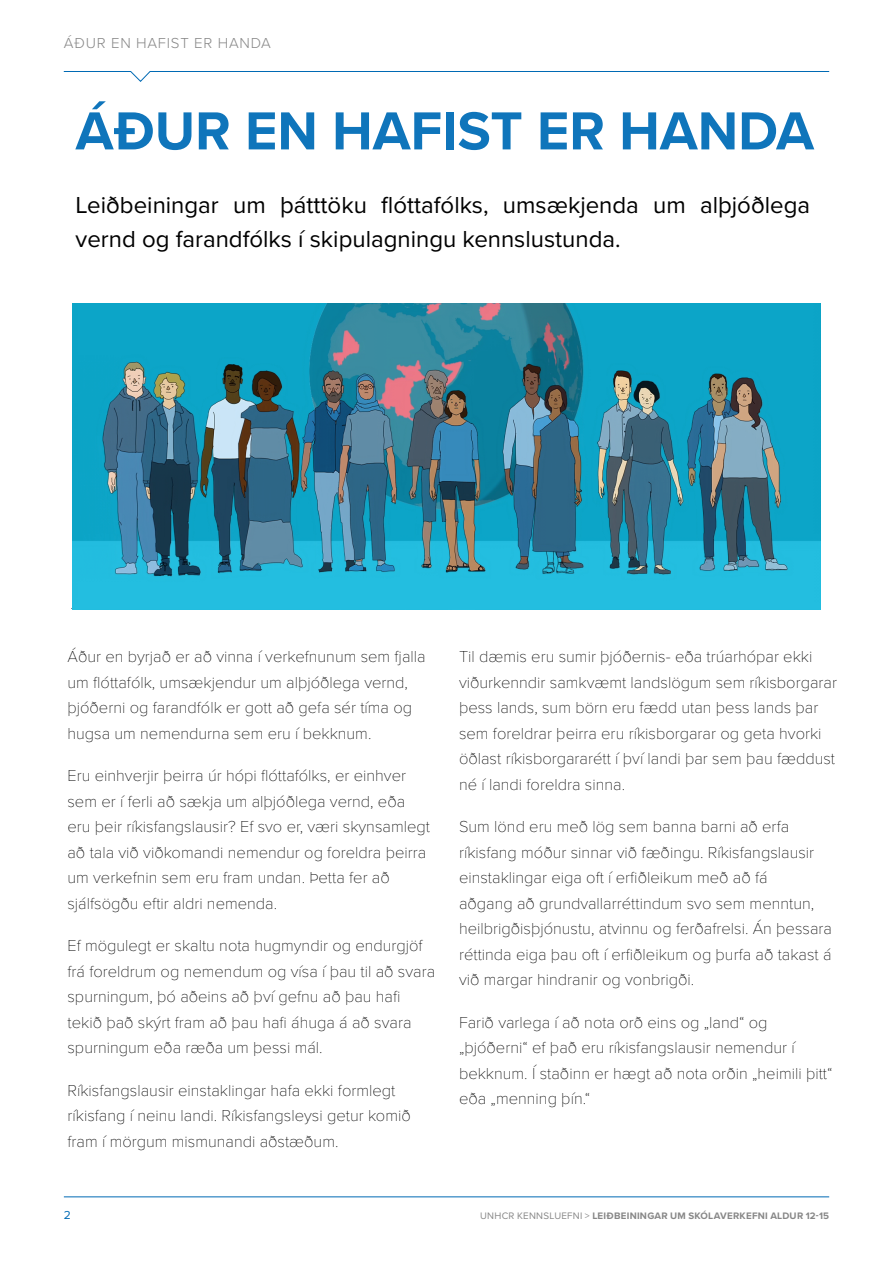
<style>
.page{position:relative;width:893px;height:1263px;background:#fff}
.page>*{position:absolute;margin:0;border:0;box-sizing:border-box;transform-origin:0 0}
.t1{font:700 55.5px "Proxima Nova";color:#0f75bb}
.t2{font:24px/34.5px "Proxima Nova";color:#000}
.t3{font:100 16.5px/25.5px "Proxima Nova T";color:#000}
.t4{font:300 15px "Proxima Nova";letter-spacing:.05em;color:#878787}
.t5{font:12px "Proxima Nova";color:#006ab4}
.t6{font:700 9.75px "Proxima Nova";letter-spacing:.025em;color:#878787}
.s1{font-weight:400}
</style>
<div class="page">
<img style="left:72px;top:303px;width:748px;height:307px">
<hr style="left:64px;top:1196px;width:765px;height:1px;background:#006ab4">
<svg style="left:63px;top:71px;width:767px;height:11px"></svg>
<p class="t4" style="left:64px;top:34px;width:209px">ÁÐUR EN HAFIST ER HANDA</p>
<h1 class="t1" style="left:76px;top:90px;width:740px">ÁÐUR EN HAFIST ER HANDA</h1>
<h2 class="t2" style="left:76px;top:188px;width:736px">Leiðbeiningar um þátttöku flóttafólks, umsækjenda um alþjóðlega vernd og farandfólks í skipulagningu kennslustunda.</h2>
<p class="t3" style="left:68px;top:643px;width:360px">Áður en byrjað er að vinna í verkefnunum sem fjalla um flóttafólk, umsækjendur um alþjóðlega vernd, þjóðerni og farandfólk er gott að gefa sér tíma og hugsa um nemendurna sem eru í bekknum.</p>
<p class="t3" style="left:68px;top:762px;width:364px">Eru einhverjir þeirra úr hópi flóttafólks, er einhver sem er í ferli að sækja um alþjóðlega vernd, eða eru þeir ríkisfangslausir? Ef svo er, væri skynsamlegt að tala við viðkomandi nemendur og foreldra þeirra um verkefnin sem eru fram undan. Þetta fer að sjálfsögðu eftir aldri nemenda.</p>
<p class="t3" style="left:68px;top:932px;width:369px">Ef mögulegt er skaltu nota hugmyndir og endurgjöf frá foreldrum og nemendum og vísa í þau til að svara spurningum, þó aðeins að því gefnu að þau hafi tekið það skýrt fram að þau hafi áhuga á að svara spurningum eða ræða um þessi mál.</p>
<p class="t3" style="left:68px;top:1076px;width:345px">Ríkisfangslausir einstaklingar hafa ekki formlegt ríkisfang í neinu landi. Ríkisfangsleysi getur komið fram í mörgum mismunandi aðstæðum.</p>
<p class="t3" style="left:459px;top:643px;width:379px">Til dæmis eru sumir þjóðernis- eða trúarhópar ekki viðurkenndir samkvæmt landslögum sem ríkisborgarar þess lands, sum börn eru fædd utan þess lands þar sem foreldrar þeirra eru ríkisborgarar og geta hvorki öðlast ríkisborgararétt í því landi þar sem þau fæddust né í landi foreldra sinna.</p>
<p class="t3" style="left:459px;top:813px;width:374px">Sum lönd eru með lög sem banna barni að erfa ríkisfang móður sinnar við fæðingu. Ríkisfangslausir einstaklingar eiga oft í erfiðleikum með að fá<br>aðgang að grundvallarréttindum svo sem menntun, heilbrigðisþjónustu, atvinnu og ferðafrelsi. Án þessara réttinda eiga þau oft í erfiðleikum og þurfa að takast á við margar hindranir og vonbrigði.</p>
<p class="t3" style="left:459px;top:1008px;width:375px">Farið varlega í að nota orð eins og „land“ og „þjóðerni“ ef það eru ríkisfangslausir nemendur í bekknum. Í staðinn er hægt að nota orðin „heimili þitt“ eða „menning þín.“</p>
<p class="t5" style="left:64px;top:1208px;width:9px">2</p>
<p class="t6" style="left:480px;top:1208px;width:351px"><span class="s1">UNHCR KENNSLUEFNI &gt;</span> LEIÐBEININGAR UM SKÓLAVERKEFNI ALDUR 12-15</p>
</div>
